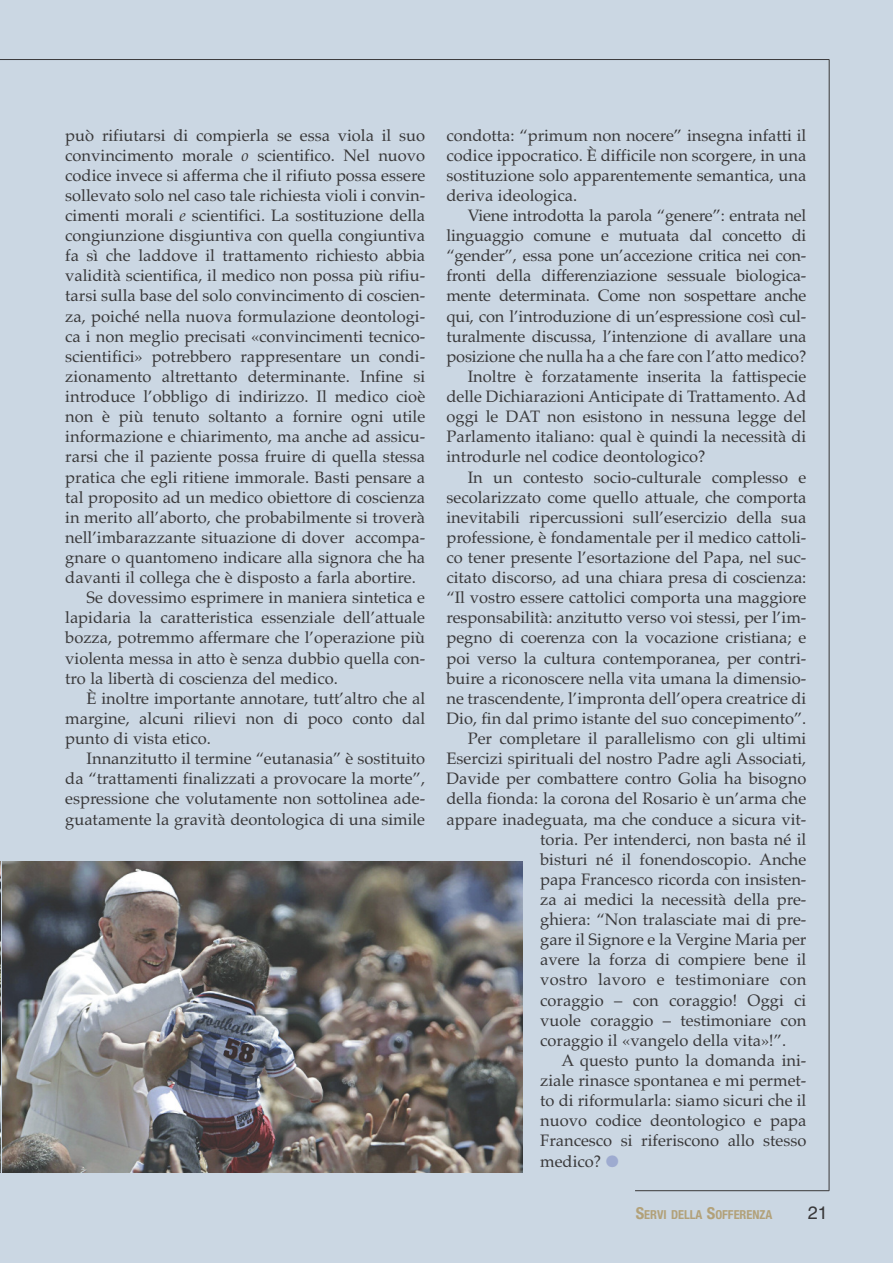
<style>
.page{position:relative;width:893px;height:1263px;background:#cbd7e3}
.page>*{position:absolute;margin:0;border:0;box-sizing:border-box;transform-origin:0 0}
.t1{font:18px "Helvetica";color:#393839}
.t2{font:16.5px/20.1px "Palatino";color:#393839;text-align:justify}
.t3{font:700 condensed 12.3px "Helvetica Neue";color:#b2a179}
.s1{font-style:italic}
.s2{color:#9eabd0}
.s3{font-size:16.5px}
</style>
<div class="page">
<hr style="left:829px;top:60px;width:1px;height:1131px;background:#393839">
<hr style="left:0;top:59px;width:829px;height:1px;background:#393839">
<hr style="left:635px;top:1190px;width:194px;height:1px;background:#393839">
<img style="left:0;top:861px;width:522px;height:311px">
<p class="t2" style="left:65px;top:125px;width:361px">può rifiutarsi di compierla se essa viola il suo</p>
<p class="t2" style="left:65px;top:145px;width:361px">convincimento morale <span class="s1">o</span> scientifico. Nel nuovo</p>
<p class="t2" style="left:65px;top:165px;width:361px">codice invece si afferma che il rifiuto possa essere</p>
<p class="t2" style="left:65px;top:185px;width:361px">sollevato solo nel caso tale richiesta violi i convin-</p>
<p class="t2" style="left:65px;top:205px;width:361px">cimenti morali <span class="s1">e</span> scientifici. La sostituzione della</p>
<p class="t2" style="left:65px;top:225px;width:361px">congiunzione disgiuntiva con quella congiuntiva</p>
<p class="t2" style="left:65px;top:245px;width:361px">fa sì che laddove il trattamento richiesto abbia</p>
<p class="t2" style="left:65px;top:266px;width:361px">validità scientifica, il medico non possa più rifiu-</p>
<p class="t2" style="left:65px;top:286px;width:361px">tarsi sulla base del solo convincimento di coscien-</p>
<p class="t2" style="left:65px;top:306px;width:361px">za, poiché nella nuova formulazione deontologi-</p>
<p class="t2" style="left:65px;top:326px;width:361px">ca i non meglio precisati «convincimenti tecnico-</p>
<p class="t2" style="left:65px;top:346px;width:361px">scientifici» potrebbero rappresentare un condi-</p>
<p class="t2" style="left:65px;top:366px;width:361px">zionamento altrettanto determinante. Infine si</p>
<p class="t2" style="left:65px;top:386px;width:361px">introduce l’obbligo di indirizzo. Il medico cioè</p>
<p class="t2" style="left:65px;top:406px;width:361px">non è più tenuto soltanto a fornire ogni utile</p>
<p class="t2" style="left:65px;top:426px;width:361px">informazione e chiarimento, ma anche ad assicu-</p>
<p class="t2" style="left:65px;top:447px;width:361px">rarsi che il paziente possa fruire di quella stessa</p>
<p class="t2" style="left:65px;top:467px;width:361px">pratica che egli ritiene immorale. Basti pensare a</p>
<p class="t2" style="left:65px;top:487px;width:361px">tal proposito ad un medico obiettore di coscienza</p>
<p class="t2" style="left:65px;top:507px;width:361px">in merito all’aborto, che probabilmente si troverà</p>
<p class="t2" style="left:65px;top:527px;width:361px">nell’imbarazzante situazione di dover accompa-</p>
<p class="t2" style="left:65px;top:547px;width:361px">gnare o quantomeno indicare alla signora che ha</p>
<p class="t2" style="left:65px;top:567px;width:352px">davanti il collega che è disposto a farla abortire.</p>
<p class="t2" style="left:87px;top:587px;width:340px">Se dovessimo esprimere in maniera sintetica e</p>
<p class="t2" style="left:65px;top:608px;width:361px">lapidaria la caratteristica essenziale dell’attuale</p>
<p class="t2" style="left:65px;top:628px;width:361px">bozza, potremmo affermare che l’operazione più</p>
<p class="t2" style="left:65px;top:648px;width:361px">violenta messa in atto è senza dubbio quella con-</p>
<p class="t2" style="left:65px;top:668px;width:274px">tro la libertà di coscienza del medico.</p>
<p class="t2" style="left:87px;top:688px;width:340px">È inoltre importante annotare, tutt’altro che al</p>
<p class="t2" style="left:65px;top:708px;width:361px">margine, alcuni rilievi non di poco conto dal</p>
<p class="t2" style="left:65px;top:728px;width:147px">punto di vista etico.</p>
<p class="t2" style="left:87px;top:748px;width:340px">Innanzitutto il termine “eutanasia” è sostituito</p>
<p class="t2" style="left:65px;top:768px;width:361px">da “trattamenti finalizzati a provocare la morte”,</p>
<p class="t2" style="left:65px;top:789px;width:361px">espressione che volutamente non sottolinea ade-</p>
<p class="t2" style="left:65px;top:809px;width:361px">guatamente la gravità deontologica di una simile</p>
<p class="t2" style="left:446px;top:125px;width:361px">condotta: “primum non nocere” insegna infatti il codice ippocratico. È difficile non scorgere, in una sostituzione solo apparentemente semantica, una deriva ideologica.</p>
<p class="t2" style="left:468px;top:205px;width:340px">Viene introdotta la parola “genere”: entrata nel</p>
<p class="t2" style="left:446px;top:225px;width:361px">linguaggio comune e mutuata dal concetto di</p>
<p class="t2" style="left:446px;top:245px;width:361px">“gender”, essa pone un’accezione critica nei con-</p>
<p class="t2" style="left:446px;top:266px;width:361px">fronti della differenziazione sessuale biologica-</p>
<p class="t2" style="left:446px;top:286px;width:361px">mente determinata. Come non sospettare anche</p>
<p class="t2" style="left:446px;top:306px;width:361px">qui, con l’introduzione di un’espressione così cul-</p>
<p class="t2" style="left:446px;top:326px;width:361px">turalmente discussa, l’intenzione di avallare una</p>
<p class="t2" style="left:446px;top:346px;width:361px">posizione che nulla ha a che fare con l’atto medico?</p>
<p class="t2" style="left:468px;top:366px;width:340px">Inoltre è forzatamente inserita la fattispecie</p>
<p class="t2" style="left:446px;top:386px;width:361px">delle Dichiarazioni Anticipate di Trattamento. Ad</p>
<p class="t2" style="left:446px;top:406px;width:361px">oggi le DAT non esistono in nessuna legge del</p>
<p class="t2" style="left:446px;top:426px;width:361px">Parlamento italiano: qual è quindi la necessità di</p>
<p class="t2" style="left:446px;top:447px;width:260px">introdurle nel codice deontologico?</p>
<p class="t2" style="left:468px;top:467px;width:340px">In un contesto socio-culturale complesso e</p>
<p class="t2" style="left:446px;top:487px;width:361px">secolarizzato come quello attuale, che comporta</p>
<p class="t2" style="left:446px;top:507px;width:361px">inevitabili ripercussioni sull’esercizio della sua</p>
<p class="t2" style="left:446px;top:527px;width:361px">professione, è fondamentale per il medico cattoli-</p>
<p class="t2" style="left:446px;top:547px;width:361px">co tener presente l’esortazione del Papa, nel suc-</p>
<p class="t2" style="left:446px;top:567px;width:361px">citato discorso, ad una chiara presa di coscienza:</p>
<p class="t2" style="left:446px;top:587px;width:361px">“Il vostro essere cattolici comporta una maggiore</p>
<p class="t2" style="left:446px;top:608px;width:361px">responsabilità: anzitutto verso voi stessi, per l’im-</p>
<p class="t2" style="left:446px;top:628px;width:361px">pegno di coerenza con la vocazione cristiana; e</p>
<p class="t2" style="left:446px;top:648px;width:361px">poi verso la cultura contemporanea, per contri-</p>
<p class="t2" style="left:446px;top:668px;width:361px">buire a riconoscere nella vita umana la dimensio-</p>
<p class="t2" style="left:446px;top:688px;width:361px">ne trascendente, l’impronta dell’opera creatrice di</p>
<p class="t2" style="left:446px;top:708px;width:361px">Dio, fin dal primo istante del suo concepimento”.</p>
<p class="t2" style="left:468px;top:728px;width:340px">Per completare il parallelismo con gli ultimi</p>
<p class="t2" style="left:446px;top:748px;width:361px">Esercizi spirituali del nostro Padre agli Associati,</p>
<p class="t2" style="left:446px;top:768px;width:361px">Davide per combattere contro Golia ha bisogno</p>
<p class="t2" style="left:446px;top:789px;width:361px">della fionda: la corona del Rosario è un’arma che</p>
<p class="t2" style="left:446px;top:809px;width:361px">appare inadeguata, ma che conduce a sicura vit-</p>
<p class="t2" style="left:540px;top:829px;width:268px">toria. Per intenderci, non basta né il</p>
<p class="t2" style="left:540px;top:849px;width:268px">bisturi né il fonendoscopio. Anche</p>
<p class="t2" style="left:540px;top:869px;width:268px">papa Francesco ricorda con insisten-</p>
<p class="t2" style="left:540px;top:889px;width:268px">za ai medici la necessità della pre-</p>
<p class="t2" style="left:540px;top:909px;width:268px">ghiera: “Non tralasciate mai di pre-</p>
<p class="t2" style="left:540px;top:929px;width:268px">gare il Signore e la Vergine Maria per</p>
<p class="t2" style="left:540px;top:949px;width:268px">avere la forza di compiere bene il</p>
<p class="t2" style="left:540px;top:970px;width:268px">vostro lavoro e testimoniare con</p>
<p class="t2" style="left:540px;top:990px;width:268px">coraggio – con coraggio! Oggi ci</p>
<p class="t2" style="left:540px;top:1010px;width:268px">vuole coraggio – testimoniare con</p>
<p class="t2" style="left:540px;top:1030px;width:248px">coraggio il «vangelo della vita»!”.</p>
<p class="t2" style="left:561px;top:1050px;width:246px">A questo punto la domanda ini-</p>
<p class="t2" style="left:540px;top:1070px;width:268px">ziale rinasce spontanea e mi permet-</p>
<p class="t2" style="left:540px;top:1090px;width:268px">to di riformularla: siamo sicuri che il</p>
<p class="t2" style="left:540px;top:1110px;width:268px">nuovo codice deontologico e papa</p>
<p class="t2" style="left:540px;top:1130px;width:268px">Francesco si riferiscono allo stesso</p>
<p class="t2" style="left:540px;top:1151px;width:80px">medico? <span class="s2">●</span></p>
<p class="t3" style="left:636px;top:1210px;width:138px"><span class="s3">S</span>ERVI DELLA <span class="s3">S</span>OFFERENZA</p>
<p class="t1" style="left:808px;top:1202px;width:22px">21</p>
</div>
